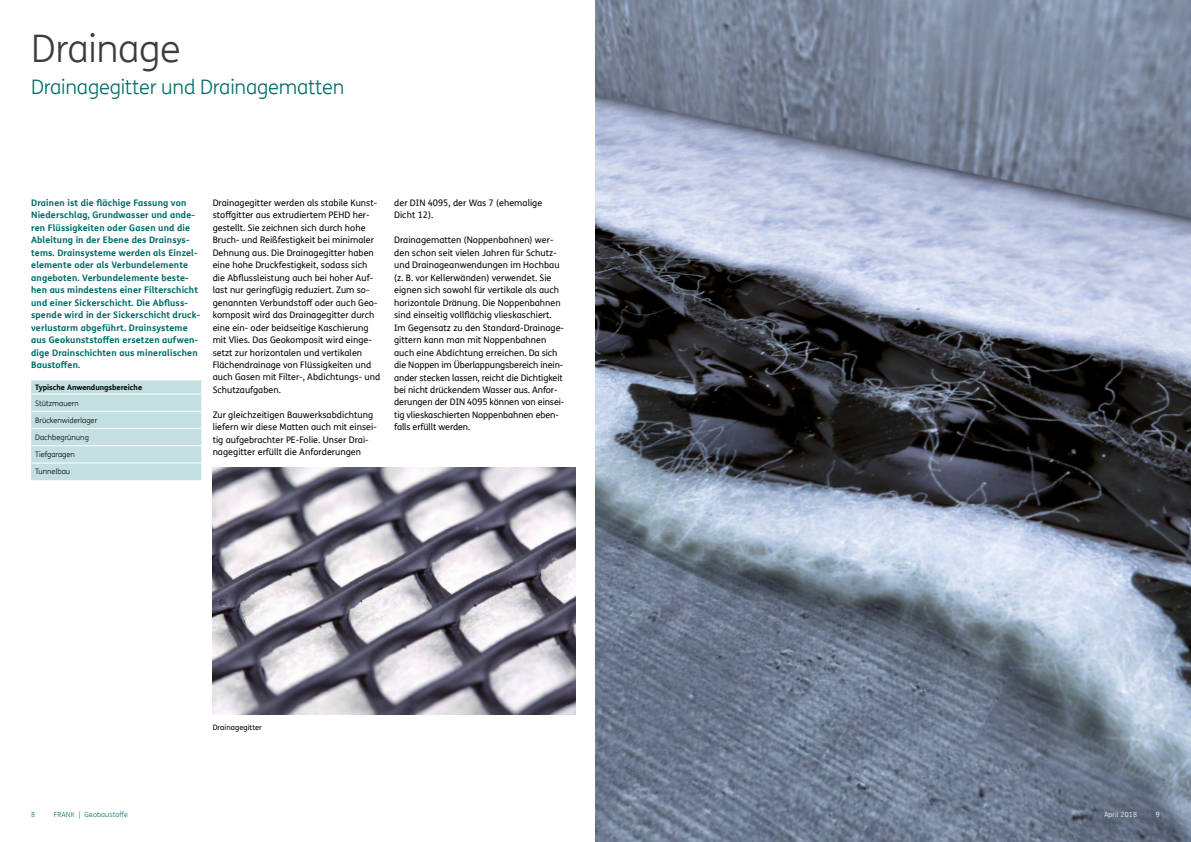
<style>
.page{position:relative;width:1191px;height:842px;background:#fff}
.page>*{position:absolute;margin:0;border:0;box-sizing:border-box;transform-origin:0 0}
.t1{font:300 38px "FS Me Pro";letter-spacing:-.01em;color:#3c3c3b}
.t2{font:300 20px "FS Me Pro";letter-spacing:-.01em;color:#006d68}
.t3{font:9px/12.5px "FS Me Pro";letter-spacing:.005em;color:#000}
.t4{font:700 9px/12.5px "FS Me Pro";letter-spacing:.015em;color:#006d68}
.t5{font:300 7.5px "FS Me Pro";color:#000}
.t6{font:700 7.5px "FS Me Pro";color:#000}
.t7{font:7.5px "FS Me Pro";letter-spacing:.005em;color:#000}
.t8{font:300 7px "FS Me Pro";letter-spacing:.02em;color:#006d68}
.t9{font:300 7px "FS Me Pro";letter-spacing:.02em;color:#fff}
</style>
<div class="page">
<img style="left:595px;top:0;width:596px;height:842px">
<div style="left:31px;top:380px;width:170px;height:100px;background:#c3dfe2"></div>
<hr style="left:31px;top:394px;width:170px;height:1px;background:#fff">
<hr style="left:31px;top:411px;width:170px;height:1px;background:#fff">
<hr style="left:31px;top:428px;width:170px;height:1px;background:#fff">
<hr style="left:31px;top:445px;width:170px;height:1px;background:#fff">
<hr style="left:31px;top:462px;width:170px;height:1px;background:#fff">
<img style="left:213px;top:468px;width:362px;height:246px">
<h1 class="t1" style="left:31px;top:23px;width:151px">Drainage</h1>
<h2 class="t2" style="left:31px;top:73px;width:315px">Drainagegitter und Drainagematten</h2>
<p class="t4" style="left:31px;top:196px;width:171px">Drainen ist die flächige Fassung von Niederschlag, Grundwasser und ande&shy;ren Flüssigkeiten oder Gasen und die Ableitung in der Ebene des Drainsys&shy;tems. Drainsysteme werden als Einzel&shy;elemente oder als Verbundelemente angeboten. Verbundelemente beste&shy;hen aus mindestens einer Filterschicht und einer Sickerschicht. Die Abfluss&shy;spende wird in der Sickerschicht druck&shy;verlustarm abgeführt. Drainsysteme aus Geokunststoffen ersetzen aufwen&shy;dige Drainschichten aus mineralischen Baustoffen.</p>
<p class="t6" style="left:35px;top:382px;width:108px">Typische Anwendungsbereiche</p>
<p class="t5" style="left:35px;top:398px;width:45px">Stützmauern</p>
<p class="t5" style="left:35px;top:415px;width:64px">Brückenwiderlager</p>
<p class="t5" style="left:35px;top:432px;width:55px">Dachbegrünung</p>
<p class="t5" style="left:35px;top:449px;width:41px">Tiefgaragen</p>
<p class="t5" style="left:35px;top:467px;width:37px">Tunnelbau</p>
<p class="t3" style="left:213px;top:196px;width:169px">Drainagegitter werden als stabile Kunst&shy;stoffgitter aus extrudiertem PEHD her&shy;gestellt. Sie zeichnen sich durch hohe Bruch- und Reißfestigkeit bei minimaler Dehnung aus. Die Drainagegitter haben eine hohe Druckfestigkeit, sodass sich die Abflussleistung auch bei hoher Auf&shy;last nur geringfügig reduziert. Zum so&shy;genannten Verbundstoff oder auch Geo&shy;komposit wird das Drainagegitter durch eine ein- oder beidseitige Kaschierung mit Vlies. Das Geokomposit wird einge&shy;setzt zur horizontalen und vertikalen Flächendrainage von Flüssigkeiten und auch Gasen mit Filter-, Abdichtungs- und Schutzaufgaben.</p>
<p class="t3" style="left:213px;top:408px;width:166px">Zur gleichzeitigen Bauwerksabdichtung liefern wir diese Matten auch mit einsei&shy;tig aufgebrachter PE-Folie. Unser Drai&shy;nagegitter erfüllt die Anforderungen</p>
<p class="t3" style="left:394px;top:196px;width:150px">der DIN 4095, der Was 7 (ehemalige<br>Dicht 12).</p>
<p class="t3" style="left:394px;top:234px;width:172px">Drainagematten (Noppenbahnen) wer&shy;den schon seit vielen Jahren für Schutz&shy;und Drainageanwendungen im Hochbau (z. B. vor Kellerwänden) verwendet. Sie eignen sich sowohl für vertikale als auch horizontale Dränung. Die Noppenbahnen sind einseitig vollflächig vlieskaschiert.<br>Im Gegensatz zu den Standard-Drainage&shy;gittern kann man mit Noppenbahnen auch eine Abdichtung erreichen. Da sich die Noppen im Überlappungsbereich inein&shy;ander stecken lassen, reicht die Dichtigkeit bei nicht drückendem Wasser aus. Anfor&shy;derungen der DIN 4095 können von einsei&shy;tig vlieskaschierten Noppenbahnen eben&shy;falls erfüllt werden.</p>
<p class="t7" style="left:213px;top:722px;width:51px">Drainagegitter</p>
<p class="t8" style="left:31px;top:810px;width:6px">8</p>
<p class="t8" style="left:54px;top:810px;width:76px">FRANK | Geobaustoffe</p>
<p class="t9" style="left:1104px;top:810px;width:35px">April 2018</p>
<p class="t9" style="left:1155px;top:810px;width:6px">9</p>
</div>
